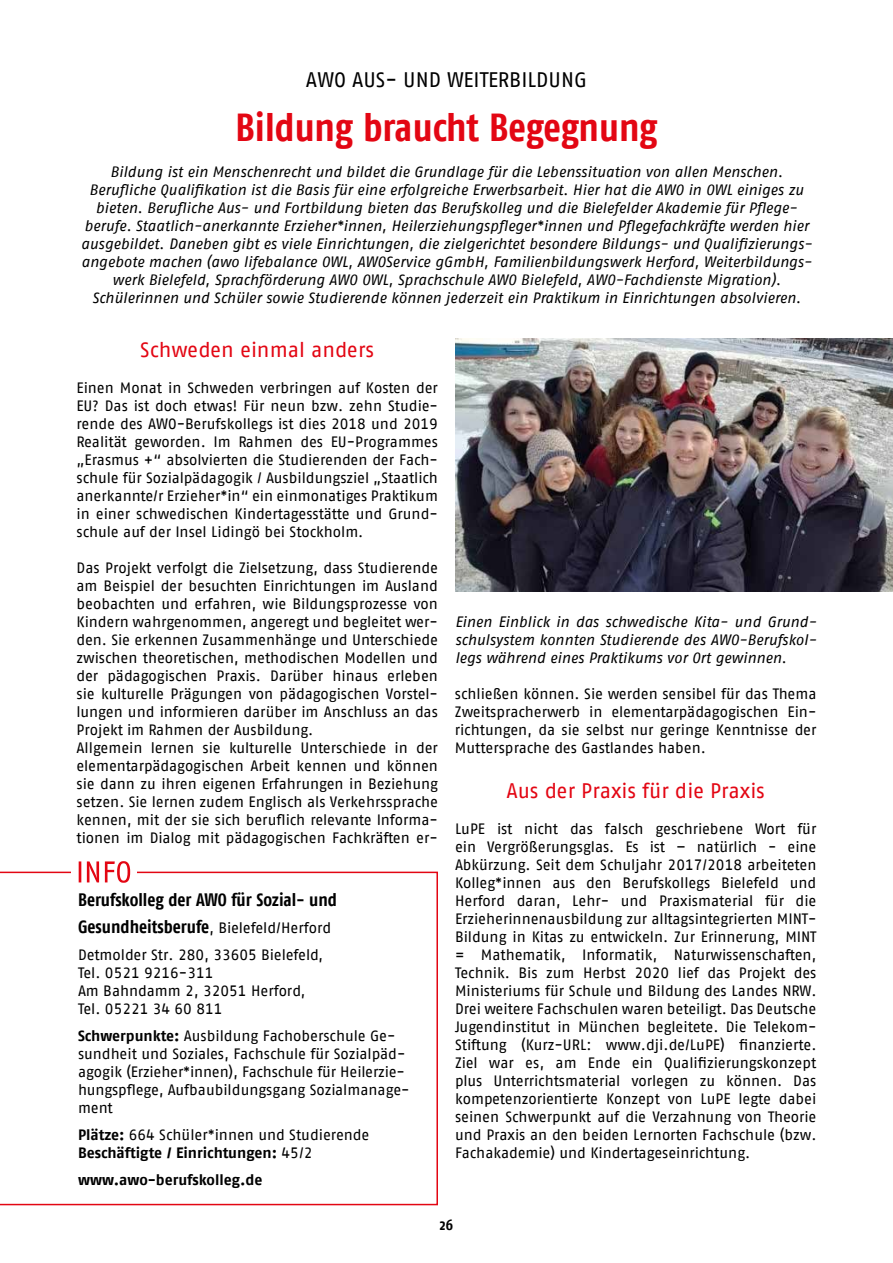
<style>
.page{position:relative;width:893px;height:1263px;background:#fff}
.page>*{position:absolute;margin:0;border:0;box-sizing:border-box;transform-origin:0 0}
.t1{font:700 39px "AWO Fago Cond";letter-spacing:-.005em;color:#e30613}
.t2{font:21px "AWO Fago Office";color:#e30613}
.t3{font:21px "AWO Fago Office";color:#000}
.t4{font:700 18px "AWO Fago Cond";letter-spacing:-.005em;color:#000}
.t5{font:15px/18px "AWO Fago Office";color:#000}
.t6{font:italic 15px/18px "AWO Fago Office";letter-spacing:-.005em;color:#000;text-align:center}
.t7{font:700 15px/18px "AWO Fago Office";letter-spacing:-.005em;color:#000}
.t8{font:700 15px "AWO Fago Cond";color:#000}
.s1{font-family:"AWO Fago Cond";font-weight:700;font-size:18px}
.s2{font-weight:700}
.s3{font-weight:400}
</style>
<div class="page">
<img style="left:455px;top:339px;width:438px;height:252px">
<svg style="left:0;top:872px;width:438px;height:333px"></svg>
<div style="left:71px;top:854px;width:66px;height:35px;background:#fff"></div>
<svg style="left:79px;top:861px;width:51px;height:22px"></svg>
<h2 class="t3" style="left:306px;top:67px;width:283px">AWO AUS- UND WEITERBILDUNG</h2>
<h1 class="t1" style="left:235px;top:104px;width:424px">Bildung braucht Begegnung</h1>
<p class="t6" style="left:81px;top:162px;width:733px">Bildung ist ein Menschenrecht und bildet die Grundlage für die Lebenssituation von allen Menschen.<br>Berufliche Qualifikation ist die Basis für eine erfolgreiche Erwerbsarbeit. Hier hat die AWO in OWL einiges zu bieten. Berufliche Aus- und Fortbildung bieten das Berufskolleg und die Bielefelder Akademie für Pflege&shy;berufe. Staatlich-anerkannte Erzieher*innen, Heilerziehungspfleger*innen und Pflegefachkräfte werden hier ausgebildet. Daneben gibt es viele Einrichtungen, die zielgerichtet besondere Bildungs- und Qualifizierungs&shy;angebote machen (awo lifebalance OWL, AWOService gGmbH, Familienbildungswerk Herford, Weiterbildungs&shy;werk Bielefeld, Sprachförderung AWO OWL, Sprachschule AWO Bielefeld, AWO-Fachdienste Migration).<br>Schülerinnen und Schüler sowie Studierende können jederzeit ein Praktikum in Einrichtungen absolvieren.</p>
<h2 class="t2" style="left:140px;top:337px;width:235px">Schweden einmal anders</h2>
<p class="t5" style="left:77px;top:378px;width:363px;text-align:justify">Einen Monat in Schweden verbringen auf Kosten der EU? Das ist doch etwas! Für neun bzw. zehn Studie&shy;rende des AWO-Berufskollegs ist dies 2018 und 2019<br>Realität geworden. Im Rahmen des EU-Programmes „Erasmus +“ absolvierten die Studierenden der Fach&shy;schule für Sozialpädagogik / Ausbildungsziel „Staatlich anerkannte/r Erzieher*in“ ein einmonatiges Praktikum in einer schwedischen Kindertagesstätte und Grund&shy;schule auf der Insel Lidingö bei Stockholm.</p>
<p class="t5" style="left:77px;top:558px;width:363px">Das Projekt verfolgt die Zielsetzung, dass Studierende am Beispiel der besuchten Einrichtungen im Ausland beobachten und erfahren, wie Bildungsprozesse von Kindern wahrgenommen, angeregt und begleitet wer&shy;den. Sie erkennen Zusammenhänge und Unterschiede zwischen theoretischen, methodischen Modellen und der pädagogischen Praxis. Darüber hinaus erleben sie kulturelle Prägungen von pädagogischen Vorstel&shy;lungen und informieren darüber im Anschluss an das Projekt im Rahmen der Ausbildung.<br>Allgemein lernen sie kulturelle Unterschiede in der elementarpädagogischen Arbeit kennen und können sie dann zu ihren eigenen Erfahrungen in Beziehung setzen. Sie lernen zudem Englisch als Verkehrssprache kennen, mit der sie sich beruflich relevante Informa&shy;tionen im Dialog mit pädagogischen Fachkräften er-</p>
<p class="t6" style="left:455px;top:612px;width:363px;text-align:justify">Einen Einblick in das schwedische Kita- und Grund&shy;schulsystem konnten Studierende des AWO-Berufskol&shy;legs während eines Praktikums vor Ort gewinnen.</p>
<p class="t5" style="left:455px;top:684px;width:363px;text-align:justify">schließen können. Sie werden sensibel für das Thema Zweitspracherwerb in elementarpädagogischen Ein&shy;richtungen, da sie selbst nur geringe Kenntnisse der Muttersprache des Gastlandes haben.</p>
<h2 class="t2" style="left:507px;top:778px;width:260px">Aus der Praxis für die Praxis</h2>
<p class="t5" style="left:455px;top:819px;width:363px;text-align:justify">LuPE ist nicht das falsch geschriebene Wort für ein Vergrößerungsglas. Es ist – natürlich - eine Abkürzung. Seit dem Schuljahr 2017/2018 arbeiteten Kolleg*innen aus den Berufskollegs Bielefeld und Herford daran, Lehr- und Praxismaterial für die Erzieherinnenausbildung zur alltagsintegrierten MINT-Bildung in Kitas zu entwickeln. Zur Erinnerung, MINT = Mathematik, Informatik, Naturwissenschaften, Technik. Bis zum Herbst 2020 lief das Projekt des Ministeriums für Schule und Bildung des Landes NRW.<br>Drei weitere Fachschulen waren beteiligt. Das Deutsche Jugendinstitut in München begleitete. Die Telekom-Stiftung (Kurz-URL: www.dji.de/LuPE) finanzierte.<br>Ziel war es, am Ende ein Qualifizierungskonzept plus Unterrichtsmaterial vorlegen zu können. Das kompetenzorientierte Konzept von LuPE legte dabei seinen Schwerpunkt auf die Verzahnung von Theorie und Praxis an den beiden Lernorten Fachschule (bzw.<br>Fachakademie) und Kindertageseinrichtung.</p>
<p class="t4" style="left:78px;top:889px;width:260px">Berufskolleg der AWO für Sozial- und</p>
<p class="t5" style="left:78px;top:914px;width:255px;line-height:27px"><span class="s1">Gesundheitsberufe</span>, Bielefeld/Herford<br>Detmolder Str. 280, 33605 Bielefeld,</p>
<p class="t5" style="left:78px;top:963px;width:229px">Tel. 0521 9216-311<br>Am Bahndamm 2, 32051 Herford,<br>Tel. 05221 34 60 811</p>
<p class="t5" style="left:78px;top:1026px;width:333px"><span class="s2">Schwerpunkte:</span> Ausbildung Fachoberschule Ge&shy;sundheit und Soziales, Fachschule für Sozialpäd&shy;agogik (Erzieher*innen), Fachschule für Heilerzie&shy;hungspflege, Aufbaubildungsgang Sozialmanage&shy;ment</p>
<p class="t7" style="left:78px;top:1125px;width:293px">Plätze: <span class="s3">664 Schüler*innen und Studierende<br></span>Beschäftigte / Einrichtungen: <span class="s3">45/2</span></p>
<p class="t7" style="left:78px;top:1170px;width:186px">www.awo-berufskolleg.de</p>
<p class="t8" style="left:440px;top:1216px;width:15px">26</p>
</div>
